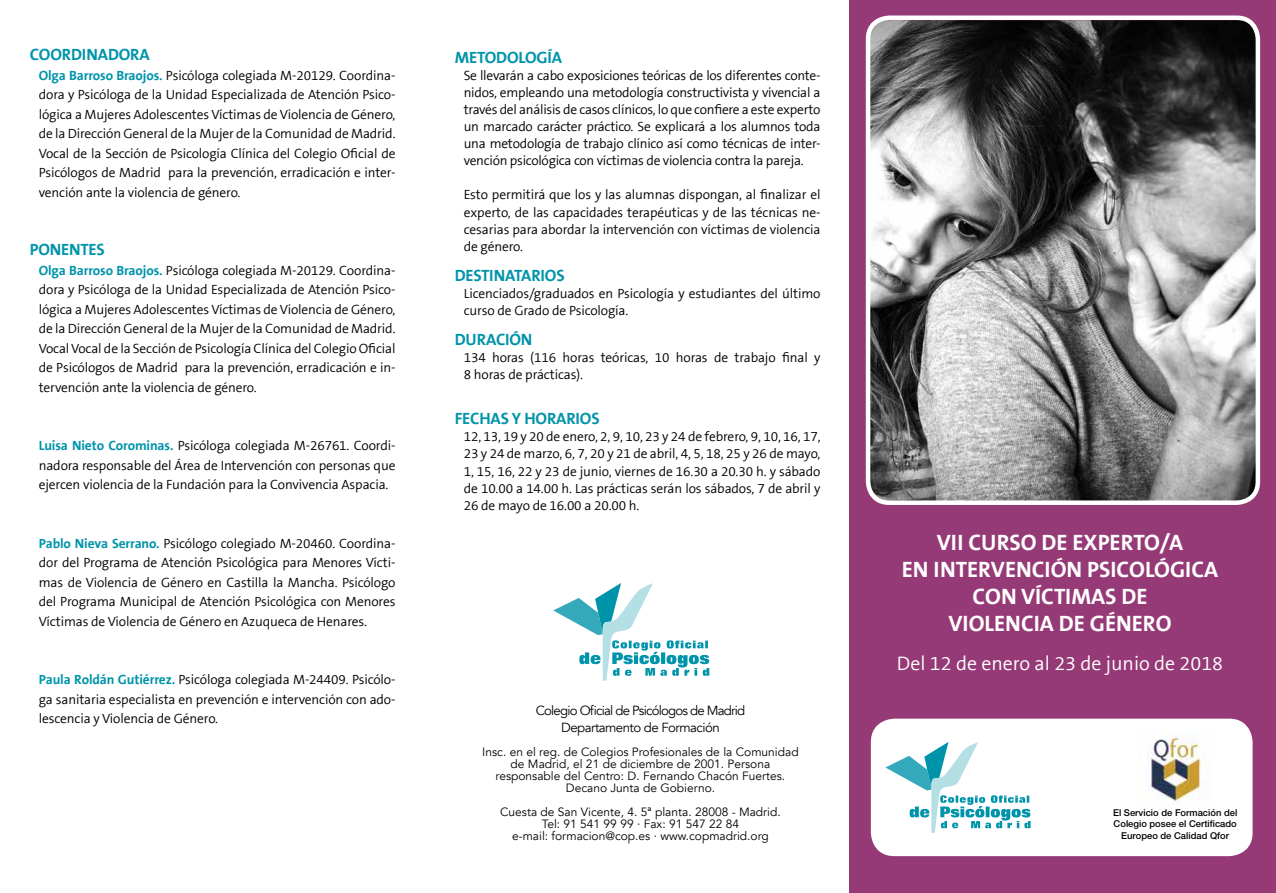
<style>
.page{position:relative;width:1276px;height:893px;background:#fff}
.page>*{position:absolute;margin:0;border:0;box-sizing:border-box;transform-origin:0 0}
.t1{font:700 22.5px/27px "The Sans B7";color:#fff;text-align:center}
.t2{font:300 19.8px "The Sans B4";color:#fff}
.t3{font:700 16.5px "The Sans B7";letter-spacing:-.01em;color:#0094aa}
.t4{font:300 13.5px/19.5px "The Sans B4";letter-spacing:-.01em;color:#000;text-align:justify}
.t5{font:13.2px/16.5px "Avenir";letter-spacing:-.06em;color:#000;text-align:center}
.t6{font:12px/12px "Avenir";color:#000;text-align:center}
.t7{font:500 9.45px/11.2px "Helvetica Neue LT Pro";color:#000;text-align:center}
.s1{font-family:"The Sans B7";font-weight:700;color:#0094aa}
</style>
<div class="page">
<div style="left:850px;top:0;width:426px;height:893px;background:#963a77"></div>
<div style="left:873px;top:721px;width:377px;height:133px;background:#fff;border-radius:21px"></div>
<div style="left:871px;top:719px;width:381px;height:137px;border:4px solid #fff;border-radius:21px"></div>
<svg style="left:885px;top:742px;width:145px;height:91px"></svg>
<img style="left:868px;top:20px;width:389px;height:482px">
<div style="left:866px;top:16px;width:394px;height:489px;border:4px solid #fff;border-radius:21px"></div>
<img style="left:1138px;top:730px;width:70px;height:74px">
<svg style="left:553px;top:583px;width:156px;height:98px"></svg>
<p class="t3" style="left:30px;top:46px;width:122px">COORDINADORA</p>
<p class="t4" style="left:39px;top:66px;width:358px"><span class="s1">Olga Barroso Braojos.</span> Psicóloga colegiada M-20129. Coordina&shy;dora y Psicóloga de la Unidad Especializada de Atención Psico&shy;lógica a Mujeres Adolescentes Víctimas de Violencia de Género, de la Dirección General de la Mujer de la Comunidad de Madrid.<br>Vocal de la Sección de Psicología Clínica del Colegio Oficial de Psicólogos de Madrid para la prevención, erradicación e inter&shy;vención ante la violencia de género.</p>
<p class="t3" style="left:30px;top:241px;width:77px">PONENTES</p>
<p class="t4" style="left:39px;top:261px;width:358px"><span class="s1">Olga Barroso Braojos.</span> Psicóloga colegiada M-20129. Coordina&shy;dora y Psicóloga de la Unidad Especializada de Atención Psico&shy;lógica a Mujeres Adolescentes Víctimas de Violencia de Género, de la Dirección General de la Mujer de la Comunidad de Madrid.<br>Vocal Vocal de la Sección de Psicología Clínica del Colegio Oficial de Psicólogos de Madrid para la prevención, erradicación e in&shy;tervención ante la violencia de género.</p>
<p class="t4" style="left:39px;top:436px;width:358px"><span class="s1">Luisa Nieto Corominas.</span> Psicóloga colegiada M-26761. Coordi&shy;nadora responsable del Área de Intervención con personas que ejercen violencia de la Fundación para la Convivencia Aspacia.</p>
<p class="t4" style="left:39px;top:534px;width:358px"><span class="s1">Pablo Nieva Serrano.</span> Psicólogo colegiado M-20460. Coordina&shy;dor del Programa de Atención Psicológica para Menores Vícti&shy;mas de Violencia de Género en Castilla la Mancha. Psicólogo del Programa Municipal de Atención Psicológica con Menores Víctimas de Violencia de Género en Azuqueca de Henares.</p>
<p class="t4" style="left:39px;top:670px;width:358px"><span class="s1">Paula Roldán Gutiérrez.</span> Psicóloga colegiada M-24409. Psicólo&shy;ga sanitaria especialista en prevención e intervención con ado&shy;lescencia y Violencia de Género.</p>
<p class="t3" style="left:455px;top:48px;width:109px">METODOLOGÍA</p>
<p class="t4" style="left:464px;top:67px;width:358px;line-height:17.1px">Se llevarán a cabo exposiciones teóricas de los diferentes conte&shy;nidos, empleando una metodología constructivista y vivencial a través del análisis de casos clínicos, lo que confiere a este experto un marcado carácter práctico. Se explicará a los alumnos toda una metodología de trabajo clínico así como técnicas de inter&shy;vención psicológica con víctimas de violencia contra la pareja.</p>
<p class="t4" style="left:464px;top:187px;width:358px;line-height:17.1px">Esto permitirá que los y las alumnas dispongan, al finalizar el experto, de las capacidades terapéuticas y de las técnicas ne&shy;cesarias para abordar la intervención con víctimas de violencia de género.</p>
<p class="t3" style="left:455px;top:266px;width:111px">DESTINATARIOS</p>
<p class="t4" style="left:464px;top:285px;width:358px;line-height:17.1px">Licenciados/graduados en Psicología y estudiantes del último curso de Grado de Psicología.</p>
<p class="t3" style="left:455px;top:331px;width:79px">DURACIÓN</p>
<p class="t4" style="left:464px;top:349px;width:358px;line-height:17.1px">134 horas (116 horas teóricas, 10 horas de trabajo final y<br>8 horas de prácticas).</p>
<p class="t3" style="left:455px;top:410px;width:146px">FECHAS Y HORARIOS</p>
<p class="t4" style="left:464px;top:429px;width:358px;line-height:17.1px">12, 13, 19 y 20 de enero, 2, 9, 10, 23 y 24 de febrero, 9, 10, 16, 17, 23 y 24 de marzo, 6, 7, 20 y 21 de abril, 4, 5, 18, 25 y 26 de mayo, 1, 15, 16, 22 y 23 de junio, viernes de 16.30 a 20.30 h. y sábado de 10.00 a 14.00 h. Las prácticas serán los sábados, 7 de abril y 26 de mayo de 16.00 a 20.00 h.</p>
<p class="t5" style="left:536px;top:702px;width:211px">Colegio Oficial de Psicólogos de Madrid<br>Departamento de Formación</p>
<p class="t6" style="left:482px;top:746px;width:318px">Insc. en el reg. de Colegios Profesionales de la Comunidad de Madrid, el 21 de diciembre de 2001. Persona responsable del Centro: D. Fernando Chacón Fuertes.<br>Decano Junta de Gobierno.</p>
<p class="t6" style="left:500px;top:806px;width:282px">Cuesta de San Vicente, 4. 5ª planta. 28008 - Madrid.<br>Tel: 91 541 99 99 · Fax: 91 547 22 84<br>e-mail: formacion@cop.es · www.copmadrid.org</p>
<h1 class="t1" style="left:902px;top:529px;width:318px">VII CURSO DE EXPERTO/A<br>EN INTERVENCIÓN PSICOLÓGICA<br>CON VÍCTIMAS DE<br>VIOLENCIA DE GÉNERO</h1>
<h2 class="t2" style="left:897px;top:653px;width:328px">Del 12 de enero al 23 de junio de 2018</h2>
<p class="t7" style="left:1113px;top:807px;width:126px">El Servicio de Formación del<br>Colegio posee el Certificado<br>Europeo de Calidad Qfor</p>
</div>
